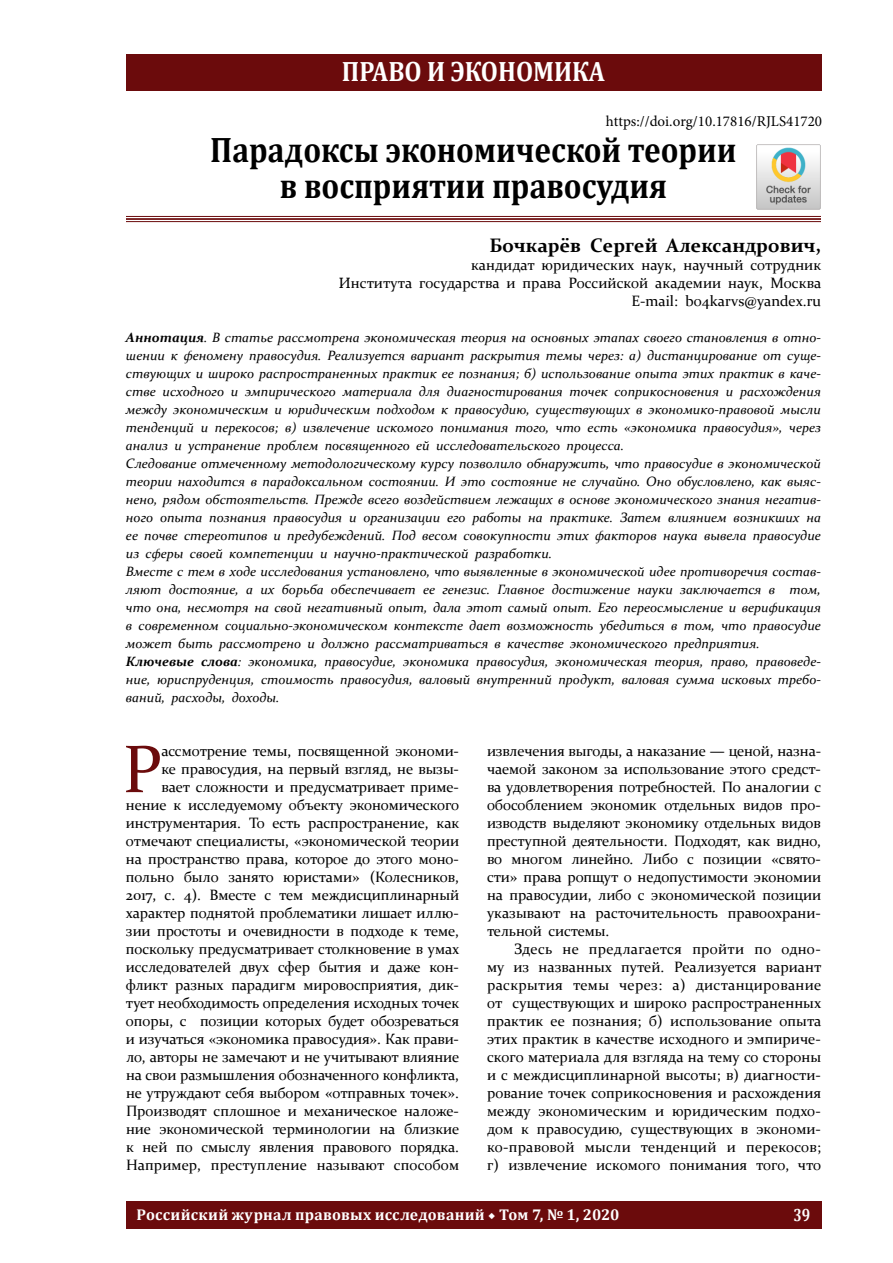
<style>
.page{position:relative;width:893px;height:1263px;background:#fff}
.page>*{position:absolute;margin:0;border:0;box-sizing:border-box;transform-origin:0 0}
.t1{font:67.65px "Constantia";color:#6b0b0c}
.t2{font:700 35.7px/36px "Cambria";color:#000;text-align:center;scale:.88 1}
.t3{font:700 28.2px "Cambria";color:#fff;scale:.88 1}
.t4{font:700 19.5px "Constantia";color:#000}
.t5{font:700 17.85px "Cambria";color:#fff;scale:.8 1}
.t6{font:700 15.6px "Cambria";letter-spacing:.015em;color:#fff}
.t7{font:15px/18px "Constantia";letter-spacing:-.01em;color:#000;text-align:right}
.t8{font:15px "Minion Pro";color:#000}
.t9{font:italic 13.5px/18px "Constantia";color:#000}
.s1{font-weight:700}
.s2{font-family:"Minion Pro"}
</style>
<div class="page">
<div style="left:126px;top:54px;width:695px;height:36px;background:#6b0b0c"></div>
<div style="left:126px;top:1202px;width:695px;height:27px;background:#6b0b0c"></div>
<hr style="left:126px;top:216px;width:695px;height:1px;background:#6b0b0c">
<hr style="left:126px;top:218px;width:695px;height:2px;background:#6b0b0c">
<hr style="left:126px;top:221px;width:695px;height:1px;background:#6b0b0c">
<img style="left:756px;top:144px;width:65px;height:66px">
<h3 class="t3" style="left:342px;top:51px;width:301px">ПРАВО И ЭКОНОМИКА</h3>
<p class="t8" style="left:606px;top:111px;width:218px">https://doi.org/10.17816/RJLS41720</p>
<h2 class="t2" style="left:210px;top:131px;width:600px">Парадоксы экономической теории в восприятии правосудия</h2>
<h3 class="t4" style="left:490px;top:232px;width:333px">Бочкарёв Сергей Александрович,</h3>
<p class="t7" style="left:339px;top:255px;width:484px">кандидат юридических наук, научный сотрудник<br>Института государства и права Российской академии наук, Москва<br>E-mail: bo4karvs@yandex.ru</p>
<p class="t9" style="left:126px;top:328px;width:696px"><span class="s1">Аннотация</span>. В статье рассмотрена экономическая теория на основных этапах своего становления в отно&shy;шении к феномену правосудия. Реализуется вариант раскрытия темы через: а) дистанцирование от суще&shy;ствующих и широко распространенных практик ее познания; б) использование опыта этих практик в каче&shy;стве исходного и эмпирического материала для диагностирования точек соприкосновения и расхождения между экономическим и юридическим подходом к правосудию, существующих в экономико-правовой мысли тенденций и перекосов; в) извлечение искомого понимания того, что есть «экономика правосудия», через анализ и устранение проблем посвященного ей исследовательского процесса.<br>Следование отмеченному методологическому курсу позволило обнаружить, что правосудие в экономической теории находится в парадоксальном состоянии. И это состояние не случайно. Оно обусловлено, как выяс&shy;нено, рядом обстоятельств. Прежде всего воздействием лежащих в основе экономического знания негатив&shy;ного опыта познания правосудия и организации его работы на практике. Затем влиянием возникших на ее почве стереотипов и предубеждений. Под весом совокупности этих факторов наука вывела правосудие из сферы своей компетенции и научно-практической разработки.<br>Вместе с тем в ходе исследования установлено, что выявленные в экономической идее противоречия состав&shy;ляют достояние, а их борьба обеспечивает ее генезис. Главное достижение науки заключается в том, что она, несмотря на свой негативный опыт, дала этот самый опыт. Его переосмысление и верификация в современном социально-экономическом контексте дает возможность убедиться в том, что правосудие может быть рассмотрено и должно рассматриваться в качестве экономического предприятия.<br><span class="s1">Ключевые слова</span>: экономика, правосудие, экономика правосудия, экономическая теория, право, правоведе&shy;ние, юриспруденция, стоимость правосудия, валовый внутренний продукт, валовая сумма исковых требо&shy;ваний, расходы, доходы.</p>
<h1 class="t1" style="left:123px;top:723px;width:41px">Р</h1>
<p class="t7" style="left:126px;top:741px;width:335px">ассмотрение темы, посвященной экономи-<br>ке правосудия, на первый взгляд, не вызы-<br>вает сложности и предусматривает приме&shy;нение к исследуемому объекту экономического инструментария. То есть распространение, как отмечают специалисты, «экономической теории на пространство права, которое до этого моно&shy;польно было занято юристами» (Колесников, 2017, с. 4). Вместе с тем междисциплинарный характер поднятой проблематики лишает иллю&shy;зии простоты и очевидности в подходе к теме, поскольку предусматривает столкновение в умах исследователей двух сфер бытия и даже кон&shy;фликт разных парадигм мировосприятия, дик&shy;тует необходимость определения исходных точек опоры, с позиции которых будет обозреваться и изучаться «экономика правосудия». Как прави&shy;ло, авторы не замечают и не учитывают влияние на свои размышления обозначенного конфликта, не утруждают себя выбором «отправных точек».<br>Производят сплошное и механическое наложе&shy;ние экономической терминологии на близкие к ней по смыслу явления правового порядка.<br>Например, преступление называют способом</p>
<p class="t7" style="left:487px;top:741px;width:336px;text-align:justify">извлечения выгоды, а наказание — ценой, назна&shy;чаемой законом за использование этого средст&shy;ва удовлетворения потребностей. По аналогии с обособлением экономик отдельных видов про&shy;изводств выделяют экономику отдельных видов преступной деятельности. Подходят, как видно, во многом линейно. Либо с позиции «свято&shy;сти» права ропщут о недопустимости экономии на правосудии, либо с экономической позиции указывают на расточительность правоохрани&shy;тельной системы.</p>
<p class="t7" style="left:487px;top:939px;width:336px;text-align:justify;text-indent:27px">Здесь не предлагается пройти по одно&shy;му из названных путей. Реализуется вариант раскрытия темы через: а) дистанцирование от существующих и широко распространенных практик ее познания; б) использование опыта этих практик в качестве исходного и эмпириче&shy;ского материала для взгляда на тему со стороны и с междисциплинарной высоты; в) диагности&shy;рование точек соприкосновения и расхождения между экономическим и юридическим подхо&shy;дом к правосудию, существующих в экономи&shy;ко-правовой мысли тенденций и перекосов; г) извлечение искомого понимания того, что</p>
<p class="t6" style="left:137px;top:1203px;width:484px">Российский журнал правовых исследований <span class="s2">◆</span> Том 7, № 1, 2020</p>
<p class="t5" style="left:793px;top:1202px;width:23px">39</p>
</div>
